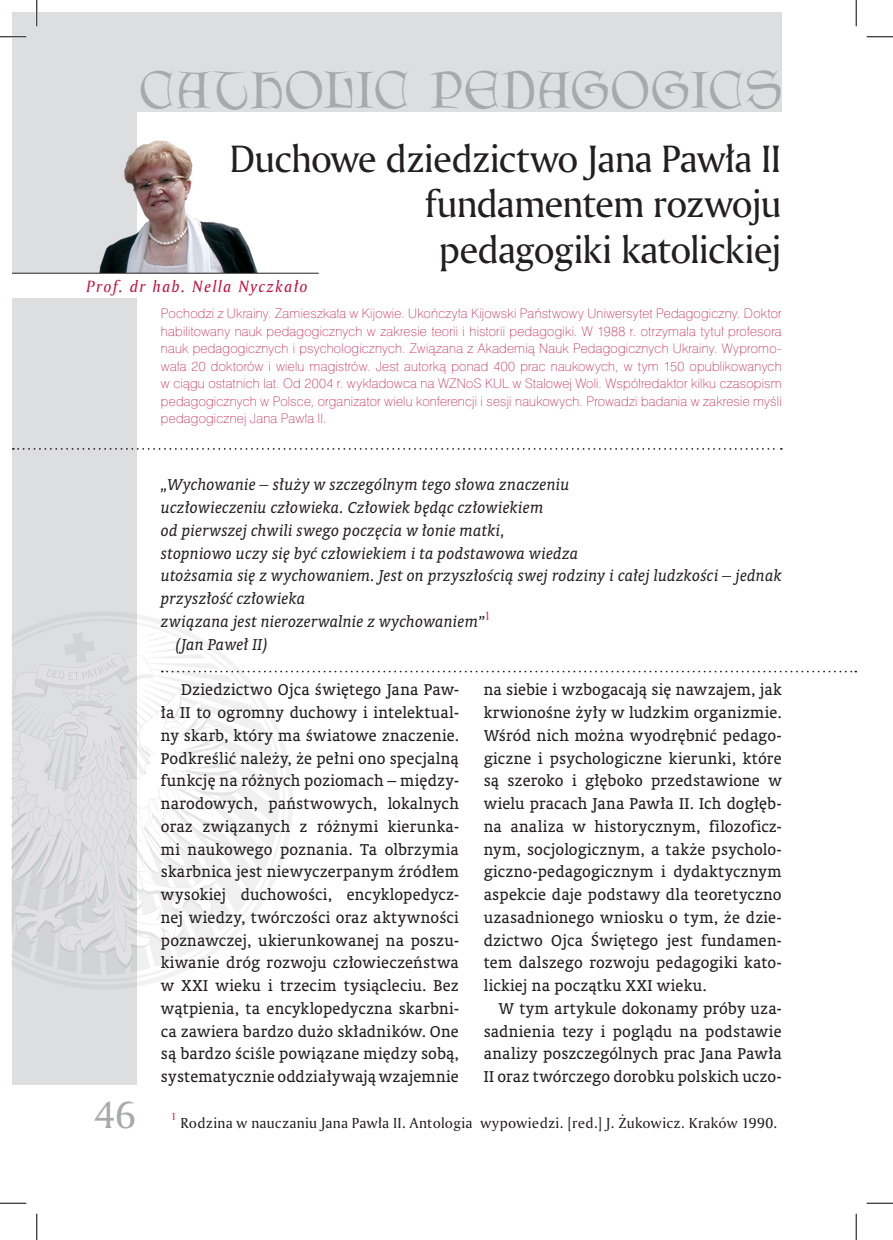
<style>
.page{position:relative;width:893px;height:1240px;background:#fff}
.page>*{position:absolute;margin:0;border:0;box-sizing:border-box;transform-origin:0 0}
.art-TEKST{font:46.55px "Lettergical PL";letter-spacing:.045em;color:#a8a9ad}
.art-TYTUŁ{font:36.75px/45.5px "Amerigo PL";letter-spacing:-.03em;color:#231f20;text-align:right}
.pagina-strony{font:36.75px "Amerigo PL";color:#a8a9ad}
.art-TEKST-2{font:15.75px/22.8px "Oranda PL";letter-spacing:.01em;color:#231f20;text-align:justify}
.art-LEAD{font:italic 15.75px/22.8px "Oranda PL";letter-spacing:.005em;color:#231f20}
.art-autor_do_lewej{font:italic 15.75px "Amerigo PL";letter-spacing:.095em;color:#c40a3c}
.art-przypis{font:14px "Amerigo PL";letter-spacing:.02em;color:#231f20}
.art-autor-opis{font:12.25px/17.5px "Swis 721 Th PL";letter-spacing:.02em;color:#c40a3c;text-align:justify}
.art-przypis-2{font:10.15px "Amerigo PL";color:#ee1d23}
</style>
<div class="page">
<div style="left:12px;top:12px;width:124px;height:1071px;background:#dddee0"></div>
<div style="left:12px;top:12px;width:769px;height:99px;background:#dddee0"></div>
<svg style="left:136px;top:609px;width:53px;height:382px"></svg>
<img style="left:86px;top:136px;width:201px;height:137px">
<div style="left:12px;top:273px;width:843px;height:25px;background:#fff"></div>
<hr style="left:12px;top:273px;width:306px;height:1px;background:#231f20">
<svg style="left:12px;top:632px;width:843px;height:342px"></svg>
<svg style="left:13px;top:448px;width:768px;height:1px"></svg>
<hr style="left:0;top:36px;width:26px;height:2px;background:#fff">
<hr style="left:36px;top:0;width:2px;height:26px;background:#fff">
<svg style="left:0;top:36px;width:26px;height:1px"></svg>
<svg style="left:866px;top:36px;width:26px;height:1px"></svg>
<svg style="left:0;top:1202px;width:26px;height:1px"></svg>
<svg style="left:866px;top:1202px;width:26px;height:1px"></svg>
<svg style="left:36px;top:0;width:1px;height:26px"></svg>
<svg style="left:36px;top:1213px;width:1px;height:26px"></svg>
<svg style="left:855px;top:0;width:1px;height:26px"></svg>
<svg style="left:855px;top:1213px;width:1px;height:26px"></svg>
<p class="art-TEKST" style="left:140px;top:61px;width:643px">CATHOLIC PEDAGOGICS</p>
<p class="art-TYTUŁ" style="left:229px;top:135px;width:553px">Duchowe dziedzictwo Jana Pawła II fundamentem rozwoju</p>
<p class="art-TYTUŁ" style="left:438px;top:226px;width:344px">pedagogiki katolickiej</p>
<p class="art-autor_do_lewej" style="left:86px;top:275px;width:223px">Prof. dr hab. Nella Nyczkało</p>
<p class="art-autor-opis" style="left:161px;top:304px;width:622px">Pochodzi z Ukrainy. Zamieszkała w Kijowie. Ukończyła Kijowski Państwowy Uniwersytet Pedagogiczny. Doktor habilitowany nauk pedagogicznych w zakresie teorii i historii pedagogiki. W 1988 r. otrzymała tytuł profesora nauk pedagogicznych i psychologicznych. Związana z Akademią Nauk Pedagogicznych Ukrainy. Wypromo&shy;wała 20 doktorów i wielu magistrów. Jest autorką ponad 400 prac naukowych, w tym 150 opublikowanych w ciągu ostatnich lat. Od 2004 r. wykładowca na WZNoS KUL w Stalowej Woli. Współredaktor kilku czasopism pedagogicznych w Polsce, organizator wielu konferencji i sesji naukowych. Prowadzi badania w zakresie myśli pedagogicznej Jana Pawła II.</p>
<p class="art-LEAD" style="left:161px;top:473px;width:410px">„Wychowanie – służy w szczególnym tego słowa znaczeniu</p>
<p class="art-LEAD" style="left:161px;top:496px;width:384px">uczłowieczeniu człowieka. Człowiek będąc człowiekiem</p>
<p class="art-LEAD" style="left:161px;top:518px;width:345px">od pierwszej chwili swego poczęcia w łonie matki,</p>
<p class="art-LEAD" style="left:161px;top:541px;width:419px">stopniowo uczy się być człowiekiem i ta podstawowa wiedza</p>
<p class="art-LEAD" style="left:161px;top:564px;width:622px">utożsamia się z wychowaniem. Jest on przyszłością swej rodziny i całej ludzkości – jednak przyszłość człowieka</p>
<p class="art-LEAD" style="left:161px;top:609px;width:331px">związana jest nierozerwalnie z wychowaniem”<sup>1</sup></p>
<p class="art-LEAD" style="left:176px;top:632px;width:93px">(Jan Paweł II)</p>
<p class="pagina-strony" style="left:94px;top:1089px;width:43px">46</p>
<p class="art-TEKST-2" style="left:161px;top:678px;width:299px;text-indent:20px">Dziedzictwo Ojca świętego Jana Paw&shy;ła II to ogromny duchowy i intelektual&shy;ny skarb, który ma światowe znaczenie.<br>Podkreślić należy, że pełni ono specjalną funkcję na różnych poziomach – między&shy;narodowych, państwowych, lokalnych oraz związanych z różnymi kierunka&shy;mi naukowego poznania. Ta olbrzymia skarbnica jest niewyczerpanym źródłem wysokiej duchowości, encyklopedycz&shy;nej wiedzy, twórczości oraz aktywności poznawczej, ukierunkowanej na poszu&shy;kiwanie dróg rozwoju człowieczeństwa w XXI wieku i trzecim tysiącleciu. Bez wątpienia, ta encyklopedyczna skarbni&shy;ca zawiera bardzo dużo składników. One są bardzo ściśle powiązane między sobą, systematycznie oddziaływają wzajemnie</p>
<p class="art-TEKST-2" style="left:483px;top:678px;width:299px">na siebie i wzbogacają się nawzajem, jak krwionośne żyły w ludzkim organizmie.<br>Wśród nich można wyodrębnić pedago&shy;giczne i psychologiczne kierunki, które są szeroko i głęboko przedstawione w wielu pracach Jana Pawła II. Ich dogłęb&shy;na analiza w historycznym, filozoficz&shy;nym, socjologicznym, a także psycholo&shy;giczno-pedagogicznym i dydaktycznym aspekcie daje podstawy dla teoretyczno uzasadnionego wniosku o tym, że dzie&shy;dzictwo Ojca Świętego jest fundamen&shy;tem dalszego rozwoju pedagogiki kato&shy;lickiej na początku XXI wieku.</p>
<p class="art-TEKST-2" style="left:483px;top:996px;width:299px;text-indent:15px">W tym artykule dokonamy próby uza&shy;sadnienia tezy i poglądu na podstawie analizy poszczególnych prac Jana Pawła II oraz twórczego dorobku polskich uczo-</p>
<p class="art-przypis-2" style="left:171px;top:1109px;width:7px">1</p>
<p class="art-przypis" style="left:180px;top:1113px;width:598px">Rodzina w nauczaniu Jana Pawła II. Antologia wypowiedzi. [red.] J. Żukowicz. Kraków 1990.</p>
</div>
